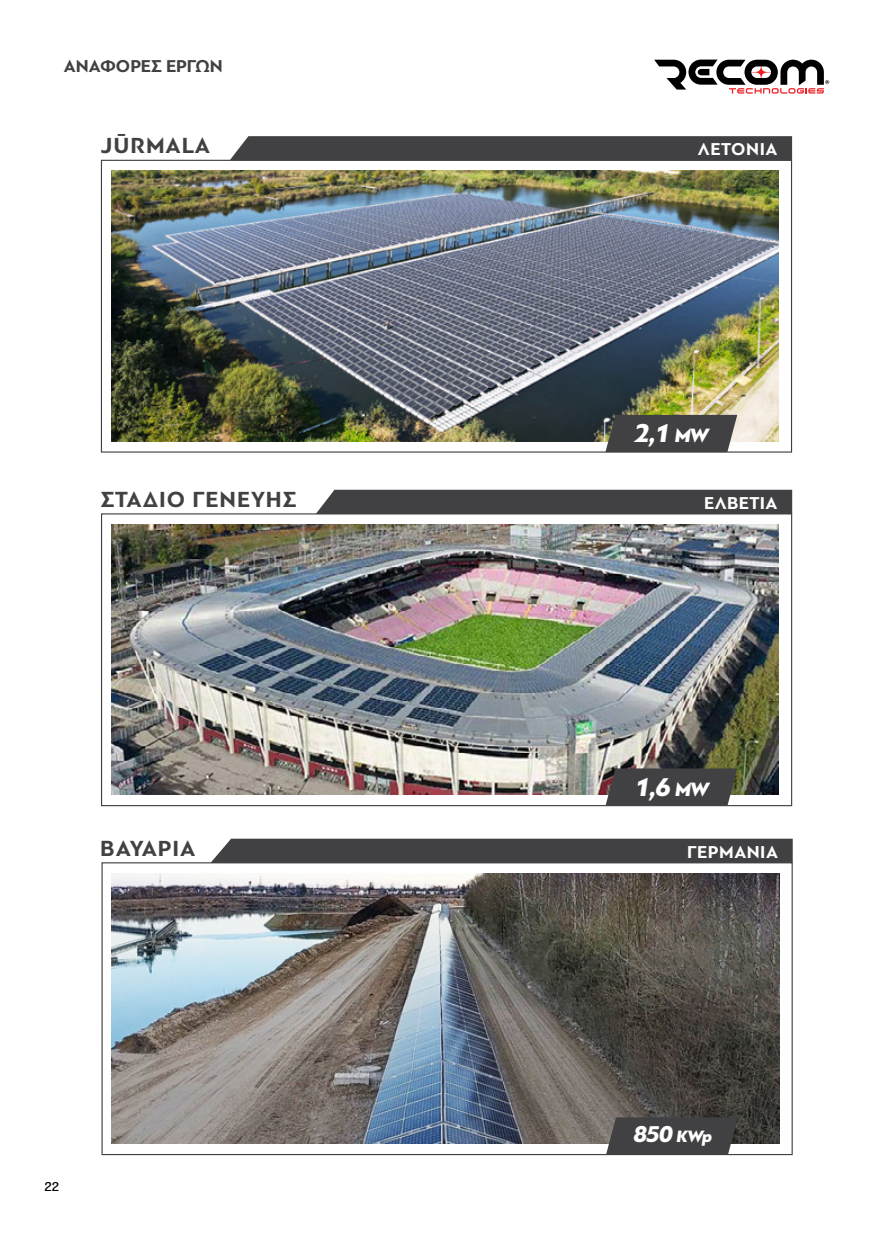
<style>
.page{position:relative;width:893px;height:1234px;background:#fff}
.page>*{position:absolute;margin:0;border:0;box-sizing:border-box;transform-origin:0 0}
.t1{font:italic 900 27px "PF Bague Sans Pro";color:#fff}
.t2{font:italic 900 24px "PF Bague Sans Pro";color:#fff}
.t3{font:700 22.95px "PF Bague Sans Pro";letter-spacing:.04em;color:#414042}
.t4{font:700 18px "PF Bague Sans Pro";letter-spacing:.03em;color:#fff}
.t5{font:700 18px "PF Bague Sans Pro";color:#414042}
.t6{font:500 13.5px "PF Bague Sans Pro";color:#000}
.s1{font-size:20.25px}
.s2{font-size:17.25px}
</style>
<div class="page">
<svg style="left:654px;top:60px;width:175px;height:34px"></svg>
<div style="left:230px;top:136px;width:562px;height:24px;background:#414042"></div>
<img style="left:111px;top:170px;width:668px;height:271px">
<svg style="left:605px;top:415px;width:132px;height:37px;background:#494849"></svg>
<div style="left:316px;top:489px;width:476px;height:25px;background:#414042"></div>
<img style="left:111px;top:524px;width:668px;height:270px">
<svg style="left:605px;top:768px;width:132px;height:37px;background:#464445"></svg>
<div style="left:211px;top:838px;width:582px;height:24px;background:#414042"></div>
<img style="left:112px;top:873px;width:667px;height:270px">
<svg style="left:606px;top:1117px;width:132px;height:37px;background:#474547"></svg>
<p class="t5" style="left:64px;top:55px;width:160px">ΑΝΑΦΟΡΈΣ ΈΡΓΩΝ</p>
<p class="t3" style="left:101px;top:132px;width:110px">JŪRMALA</p>
<p class="t4" style="left:698px;top:138px;width:81px">ΛΕΤΟΝΙΑ</p>
<p class="t1" style="left:635px;top:416px;width:76px">2,1 <span class="s1">MW</span></p>
<p class="t3" style="left:101px;top:485px;width:197px">ΣΤΑΔΙΟ ΓΕΝΕΥΗΣ</p>
<p class="t4" style="left:704px;top:492px;width:75px">ΕΛΒΕΤΊΑ</p>
<p class="t1" style="left:635px;top:769px;width:76px">1,6 <span class="s1">MW</span></p>
<p class="t3" style="left:100px;top:834px;width:96px">ΒΑΥΑΡΊΑ</p>
<p class="t4" style="left:687px;top:840px;width:93px">ΓΕΡΜΑΝΊΑ</p>
<p class="t6" style="left:44px;top:1178px;width:17px">22</p>
<p class="t2" style="left:633px;top:1119px;width:80px">850 <span class="s2">KWp</span></p>
</div>
